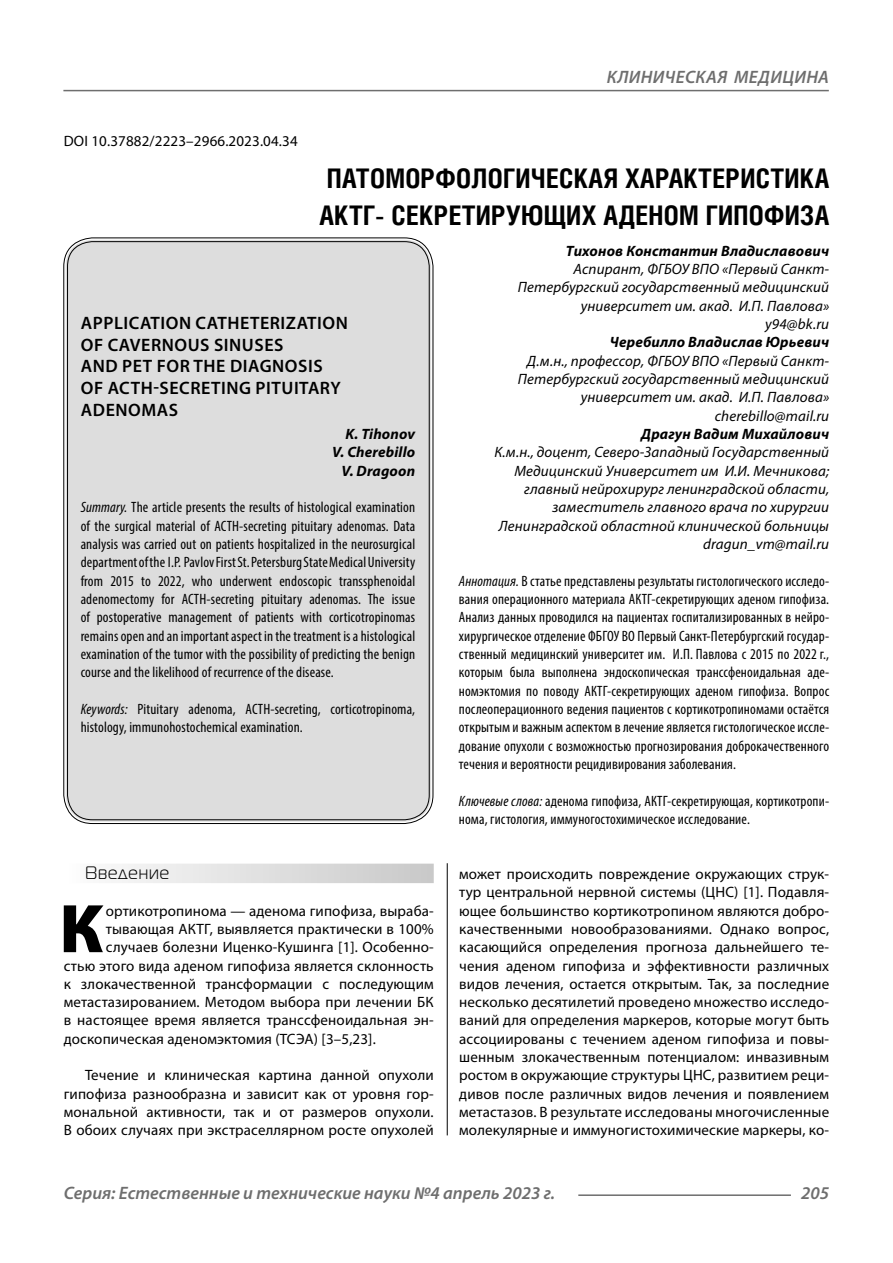
<style>
.page{position:relative;width:893px;height:1263px;background:#fff}
.page>*{position:absolute;margin:0;border:0;box-sizing:border-box;transform-origin:0 0}
.Bukvica{font:900 69.3px "Myriad Pro";color:#000}
.Header{font:700 27px/37.5px "Helios Cond C";letter-spacing:.01em;color:#000}
.Header-eng{font:600 18px/21.6px "Myriad Pro";letter-spacing:.03em;color:#000}
.t1{font:italic 600 18px "Myriad Pro";color:#6e6e6e}
.Subheader{font:18px "Magistral C";letter-spacing:.05em;color:#000}
.Normal{font:15px/18.3px "Myriad Pro";letter-spacing:.01em;color:#000;text-align:justify}
.Annotation-rus{font:condensed 15px/18.3px "Myriad Pro";letter-spacing:.01em;color:#000;text-align:justify}
.Annotation-eng{font:condensed 15px/18.3px "Myriad Pro";letter-spacing:.01em;color:#000;text-align:justify}
.Author-doc{font:italic 15px/18.3px "Myriad Pro";letter-spacing:.01em;color:#000;text-align:right}
.Bukvica-2{font:15px "Myriad Pro";letter-spacing:.01em;color:#000}
.Author{font:italic 700 15px "Myriad Pro";letter-spacing:.01em;color:#000}
.Author-email{font:italic 15px "Myriad Pro";letter-spacing:.01em;color:#000}
.DOI{font:15px "Myriad Pro";letter-spacing:.01em;color:#000}
.Author-eng{font:italic 700 15px "Myriad Pro";letter-spacing:.01em;color:#000}
.s1{font-style:italic}
</style>
<div class="page">
<hr style="left:447px;top:842px;width:1px;height:293px;background:#000">
<div style="left:43px;top:842px;width:786px;height:21px;background:#fff"></div>
<div style="left:64px;top:864px;width:370px;height:19px;background:linear-gradient(to right,#fdfdfd,#c8c8c8)"></div>
<div style="left:66px;top:240px;width:365px;height:582px;background:#ddd;border-radius:27px"></div>
<hr style="left:578px;top:1194px;width:213px;height:2px;background:#6e6e6e">
<hr style="left:63px;top:90px;width:766px;height:1px;background:#6e6e6e">
<p class="DOI" style="left:64px;top:132px;width:235px">DOI 10.37882/2223–2966.2023.04.34</p>
<p class="t1" style="left:607px;top:66px;width:23px">Клиническая</p>
<p class="t1" style="left:734px;top:66px;width:13px">меди</p>
<p class="t1" style="left:782px;top:66px;width:25px">цина</p>
<p class="Header" style="left:319px;top:159px;width:511px">ПАТОМОРФОЛОГИЧЕСКАЯ ХАРАКТЕРИСТИКА<br>АКТГ- СЕКРЕТИРУЮЩИХ АДЕНОМ ГИПОФИЗА</p>
<p class="Author" style="left:566px;top:241px;width:265px">Тихонов Константин Владиславович</p>
<p class="Author-doc" style="left:518px;top:260px;width:313px">Аспирант, ФГБОУ ВПО «Первый Санкт-<br>Петербургский государственный медицинский университет им. акад. И.П. Павлова»</p>
<p class="Author-email" style="left:765px;top:315px;width:66px">y94@bk.ru</p>
<p class="Author" style="left:610px;top:333px;width:221px">Черебилло Владислав Юрьевич</p>
<p class="Author-doc" style="left:518px;top:351px;width:313px">Д.м.н., профессор, ФГБОУ ВПО «Первый Санкт-<br>Петербургский государственный медицинский университет им. акад. И.П. Павлова»</p>
<p class="Author-email" style="left:715px;top:406px;width:116px">cherebillo@mail.ru</p>
<p class="Author" style="left:641px;top:424px;width:189px">Драгун Вадим Михайлович</p>
<p class="Author-doc" style="left:494px;top:443px;width:336px">К.м.н., доцент, Северо-Западный Государственный Медицинский Университет им И.И. Мечникова; главный нейрохирург ленинградской области, заместитель главного врача по хирургии Ленинградской областной клинической больницы</p>
<p class="Author-email" style="left:703px;top:535px;width:128px">dragun_vm@mail.ru</p>
<p class="Annotation-rus" style="left:459px;top:571px;width:372px"><span class="s1">Аннотация.</span> В статье представлены результаты гистологического исследо&shy;вания операционного материала АКТГ-секретирующих аденом гипофиза.<br>Анализ данных проводился на пациентах госпитализированных в нейро&shy;хирургическое отделение ФБГОУ ВО Первый Санкт-Петербургский государ&shy;ственный медицинский университет им. И.П. Павлова с 2015 по 2022 г., которым была выполнена эндоскопическая транссфеноидальная аде&shy;номэктомия по поводу АКТГ-секретирующих аденом гипофиза. Вопрос послеоперационного ведения пациентов с кортикотропиномами остаётся открытым и важным аспектом в лечение является гистологическое иссле&shy;дование опухоли с возможностью прогнозирования доброкачественного течения и вероятности рецидивирования заболевания.</p>
<p class="Annotation-rus" style="left:459px;top:791px;width:372px"><span class="s1">Ключевые слова:</span> аденома гипофиза, АКТГ-секретирующая, кортикотропи&shy;нома, гистология, иммуногостохимическое исследование.</p>
<p class="Header-eng" style="left:81px;top:312px;width:269px">APPLICATION CATHETERIZATION<br>OF CAVERNOUS SINUSES<br>AND PET FOR THE DIAGNOSIS<br>OF ACTH-SECRETING PITUITARY<br>ADENOMAS</p>
<p class="Author-eng" style="left:345px;top:424px;width:71px">K. Tihonov</p>
<p class="Author-eng" style="left:332px;top:443px;width:85px">V. Cherebillo</p>
<p class="Author-eng" style="left:341px;top:461px;width:75px">V. Dragoon</p>
<p class="Annotation-eng" style="left:81px;top:498px;width:336px"><span class="s1">Summary.</span> The article presents the results of histological examination of the surgical material of ACTH-secreting pituitary adenomas. Data analysis was carried out on patients hospitalized in the neurosurgical department of the I.P. Pavlov First St. Petersburg State Medical University from 2015 to 2022, who underwent endoscopic transsphenoidal adenomectomy for ACTH-secreting pituitary adenomas. The issue of postoperative management of patients with corticotropinomas remains open and an important aspect in the treatment is a histological examination of the tumor with the possibility of predicting the benign course and the likelihood of recurrence of the disease.</p>
<p class="Annotation-eng" style="left:81px;top:700px;width:336px"><span class="s1">Keywords:</span> Pituitary adenoma, ACTH-secreting, corticotropinoma, histology, immunohostochemical examination.</p>
<p class="Subheader" style="left:85px;top:863px;width:86px">Введение</p>
<p class="Bukvica" style="left:59px;top:882px;width:45px">К</p>
<p class="Bukvica-2" style="left:106px;top:901px;width:329px">ортикотропинома — аденома гипофиза, выраба-</p>
<p class="Bukvica-2" style="left:106px;top:919px;width:329px">тывающая АКТГ, выявляется практически в 100%</p>
<p class="Bukvica-2" style="left:106px;top:938px;width:329px">случаев болезни Иценко-Кушинга [1]. Особенно-</p>
<p class="Bukvica-2" style="left:64px;top:956px;width:371px">стью этого вида аденом гипофиза является склонность</p>
<p class="Bukvica-2" style="left:64px;top:974px;width:371px">к злокачественной трансформации с последующим</p>
<p class="Bukvica-2" style="left:64px;top:993px;width:371px">метастазированием. Методом выбора при лечении БК</p>
<p class="Bukvica-2" style="left:64px;top:1011px;width:371px">в настоящее время является транссфеноидальная эн-</p>
<p class="Bukvica-2" style="left:64px;top:1029px;width:314px">доскопическая аденомэктомия (ТСЭА) [3–5,23].</p>
<p class="Normal" style="left:64px;top:1066px;width:371px;text-indent:21px">Течение и клиническая картина данной опухоли гипофиза разнообразна и зависит как от уровня гор&shy;мональной активности, так и от размеров опухоли.<br>В обоих случаях при экстраселлярном росте опухолей</p>
<p class="Normal" style="left:459px;top:864px;width:371px">может происходить повреждение окружающих струк&shy;тур центральной нервной системы (ЦНС) [1]. Подавля&shy;ющее большинство кортикотропином являются добро&shy;качественными новообразованиями. Однако вопрос, касающийся определения прогноза дальнейшего те&shy;чения аденом гипофиза и эффективности различных видов лечения, остается открытым. Так, за последние несколько десятилетий проведено множество исследо&shy;ваний для определения маркеров, которые могут быть ассоциированы с течением аденом гипофиза и повы&shy;шенным злокачественным потенциалом: инвазивным ростом в окружающие структуры ЦНС, развитием реци&shy;дивов после различных видов лечения и появлением метастазов. В результате исследованы многочисленные молекулярные и иммуногистохимические маркеры, ко-</p>
<p class="t1" style="left:64px;top:1182px;width:493px">Серия: Естественные и технические науки №4 апрель 2023 г.</p>
<p class="t1" style="left:801px;top:1182px;width:30px">205</p>
</div>
